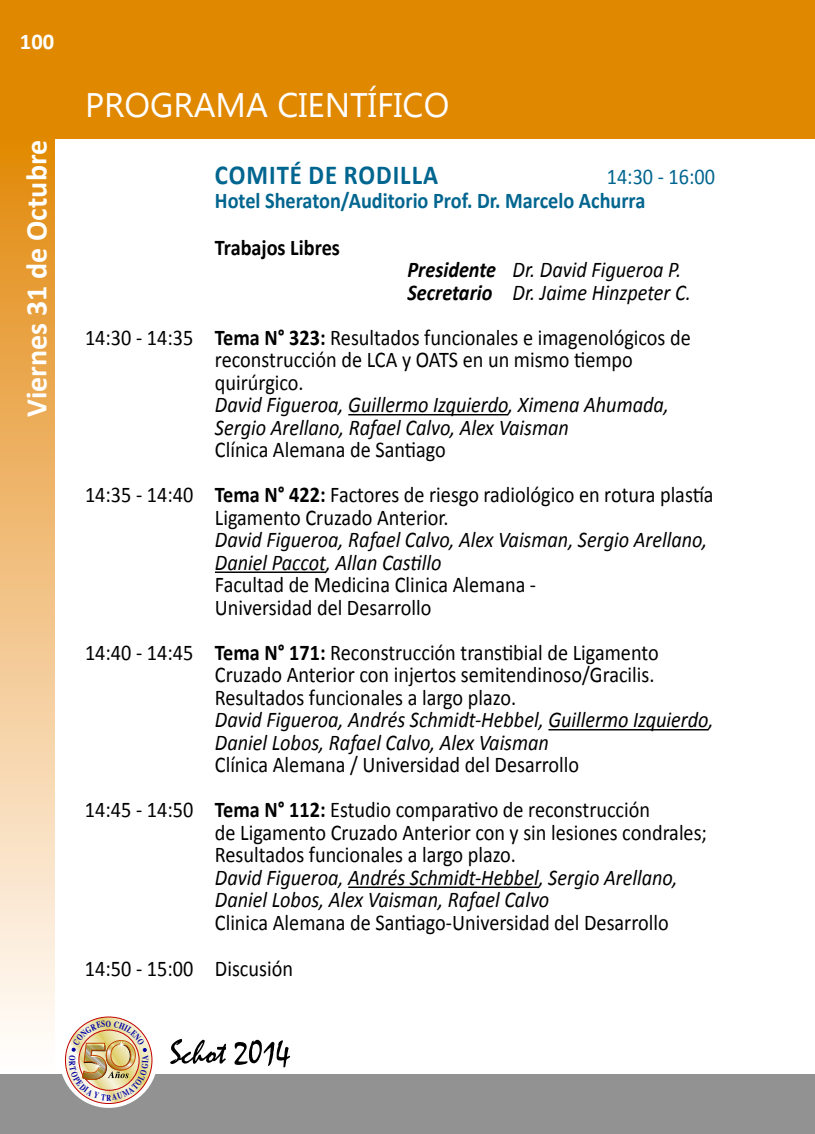
<style>
.page{position:relative;width:815px;height:1134px;background:#fff}
.page>*{position:absolute;margin:0;border:0;box-sizing:border-box;transform-origin:0 0}
.t1{font:34px "Microsoft Tai Le";color:#fff}
.t2{font:700 30px "Calibri";color:#fff}
.t3{font:700 27.5px "Calibri";color:#00658f;scale:.9 1}
.t4{font:22.5px/22.5px "Calibri";color:#000;scale:.9 1}
.t5{font:italic 22.5px/22.5px "Calibri";color:#000;scale:.9 1}
.t6{font:700 22.5px "Calibri";color:#00658f;scale:.9 1}
.t7{font:700 22.5px "Calibri";color:#000;scale:.9 1}
.t8{font:22.5px "Calibri";color:#00658f;scale:.9 1}
.t9{font:700 22.5px "Calibri";color:#fff}
.s1{font-weight:700}
</style>
<div class="page">
<div style="left:0;top:130px;width:54px;height:949px;background:linear-gradient(to bottom,#e2880b,#fff)"></div>
<div style="left:0;top:0;width:815px;height:138px;background:#e08800"></div>
<div style="left:0;top:1074px;width:815px;height:60px;background:#929292"></div>
<div style="left:60px;top:1010px;width:98px;height:98px;background:#fff;border-radius:50%"></div>
<svg style="left:170px;top:1039px;width:120px;height:28px"></svg>
<hr style="left:348px;top:414px;width:160px;height:1px;background:#000">
<hr style="left:215px;top:571px;width:111px;height:2px;background:#000">
<hr style="left:548px;top:729px;width:160px;height:1px;background:#000">
<hr style="left:348px;top:886px;width:191px;height:2px;background:#000">
<img style="left:65px;top:1017px;width:87px;height:86px">
<p class="t9" style="left:20px;top:28px;width:36px">100</p>
<h2 class="t2" style="left:17px;top:417px;width:278px;rotate:-90deg">Viernes 31 de Octubre</h2>
<h1 class="t1" style="left:85px;top:85px;width:366px">PROGRAMA CIENTÍFICO</h1>
<p class="t3" style="left:215px;top:157px;width:33px">Comit</p>
<p class="t3" style="left:290px;top:157px;width:92px">é De Rodilla</p>
<p class="t8" style="left:607px;top:162px;width:122px">14:30 - 16:00</p>
<p class="t6" style="left:215px;top:186px;width:480px">Hotel Sheraton/Auditorio Prof. Dr. Marcelo Achurra</p>
<p class="t7" style="left:215px;top:233px;width:140px">Trabajos Libres</p>
<p class="t5" style="left:408px;top:258px;width:316px"><span class="s1">Presidente</span> Dr. David Figueroa P.<br><span class="s1">Secretario</span> Dr. Jaime Hinzpeter C.</p>
<p class="t4" style="left:215px;top:326px;width:530px;text-indent:-130px">14:30 - 14:35 <span class="s1">Tema N° 323:</span> Resultados funcionales e imagenológicos de reconstrucción de LCA y OATS en un mismo tiempo quirúrgico.</p>
<p class="t5" style="left:215px;top:393px;width:506px">David Figueroa, Guillermo Izquierdo, Ximena Ahumada,<br>Sergio Arellano, Rafael Calvo, Alex Vaisman</p>
<p class="t4" style="left:85px;top:427px;width:700px;line-height:45px;text-indent:130px">Clínica Alemana de Santiago<br>14:35 - 14:40 <span class="s1">Tema N° 422:</span> Factores de riesgo radiológico en rotura plastía</p>
<p class="t4" style="left:215px;top:506px;width:261px">Ligamento Cruzado Anterior.</p>
<p class="t5" style="left:215px;top:528px;width:548px">David Figueroa, Rafael Calvo, Alex Vaisman, Sergio Arellano,<br>Daniel Paccot, Allan Castillo</p>
<p class="t4" style="left:215px;top:573px;width:358px">Facultad de Medicina Clinica Alemana -<br>Universidad del Desarrollo</p>
<p class="t4" style="left:215px;top:641px;width:495px;text-indent:-130px">14:40 - 14:45 <span class="s1">Tema N° 171:</span> Reconstrucción transtibial de Ligamento<br>Cruzado Anterior con injertos semitendinoso/Gracilis.<br>Resultados funcionales a largo plazo.</p>
<p class="t5" style="left:215px;top:708px;width:555px">David Figueroa, Andrés Schmidt-Hebbel, Guillermo Izquierdo,<br>Daniel Lobos, Rafael Calvo, Alex Vaisman</p>
<p class="t4" style="left:85px;top:742px;width:629px;line-height:45px;text-indent:130px">Clínica Alemana / Universidad del Desarrollo<br>14:45 - 14:50 <span class="s1">Tema N° 112:</span> Estudio comparativo de reconstrucción</p>
<p class="t4" style="left:215px;top:821px;width:548px">de Ligamento Cruzado Anterior con y sin lesiones condrales;<br>Resultados funcionales a largo plazo.</p>
<p class="t5" style="left:215px;top:865px;width:516px">David Figueroa, Andrés Schmidt-Hebbel, Sergio Arellano,<br>Daniel Lobos, Alex Vaisman, Rafael Calvo</p>
<p class="t4" style="left:85px;top:899px;width:650px;line-height:46.2px;text-indent:130px">Clinica Alemana de Santiago-Universidad del Desarrollo<br>14:50 - 15:00 Discusión</p>
</div>
